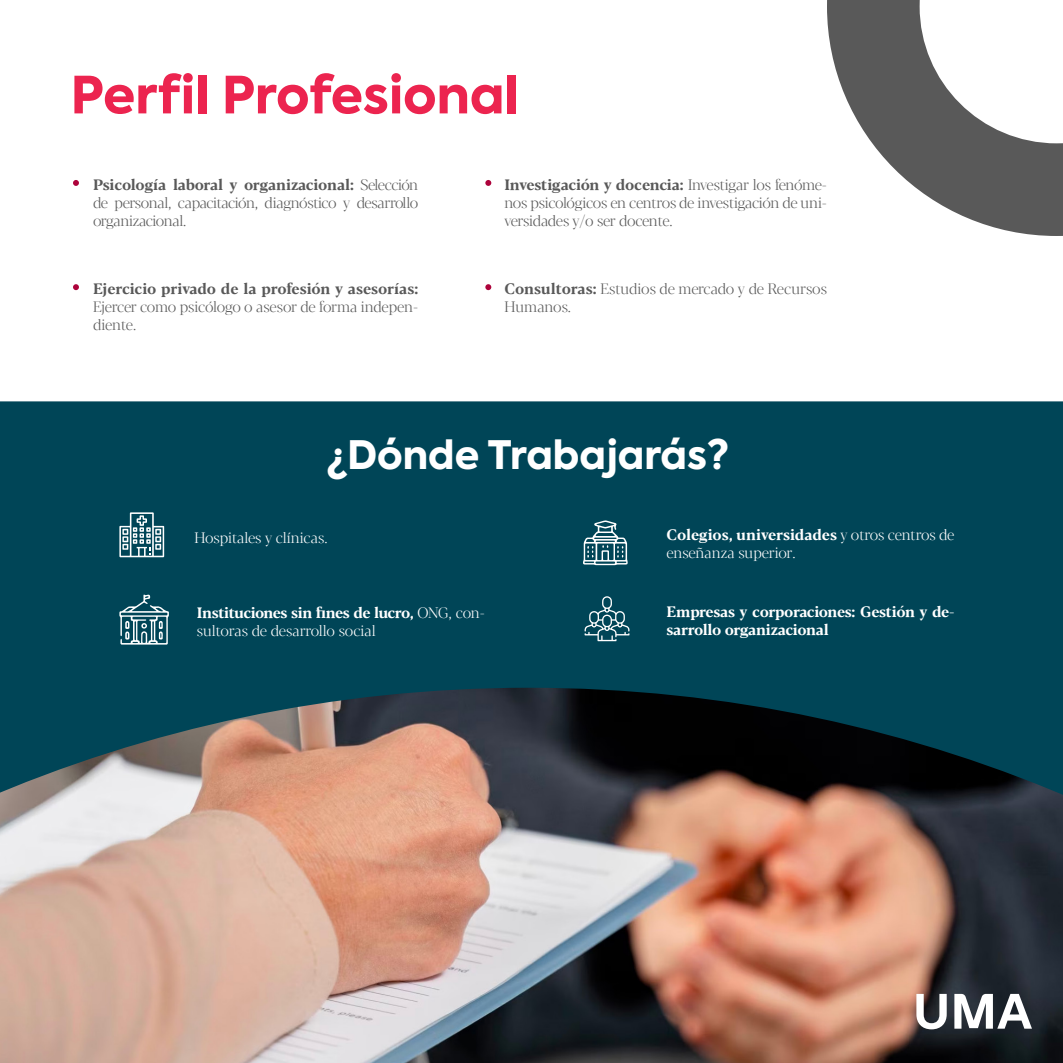
<style>
.page{position:relative;width:1063px;height:1063px;background:#fff}
.page>*{position:absolute;margin:0;border:0;box-sizing:border-box;transform-origin:0 0}
.t1{font:800 51px "Axiforma";color:#ec244f}
.t2{font:800 39px "Axiforma";color:#fff}
.t3{font:300 15px/18px "Blacker Display";letter-spacing:-.02em;color:#595959}
.t4{font:700 15px "Blacker Text";letter-spacing:-.01em;color:#595959}
.t5{font:700 15px/18px "Blacker Text";letter-spacing:-.03em;color:#fff}
.t6{font:300 15px "Blacker Display";color:#fff}
.t7{font:300 15px/18px "Blacker Display";color:#595959}
.t8{font:700 15px "Blacker Text";letter-spacing:-.005em;color:#fff}
.s1{font-family:"Blacker Display";font-weight:300}
.s2{font-family:"Blacker Text";font-weight:700}
</style>
<div class="page">
<img style="left:0;top:804px;width:1063px;height:259px">
<svg style="left:827px;top:0;width:236px;height:236px"></svg>
<svg style="left:0;top:401px;width:1063px;height:403px;background:#144754"></svg>
<svg style="left:583px;top:520px;width:45px;height:45px"></svg>
<svg style="left:119px;top:595px;width:50px;height:50px;background:#4c7c88"></svg>
<svg style="left:73px;top:180px;width:6px;height:6px"></svg>
<svg style="left:485px;top:180px;width:6px;height:6px"></svg>
<svg style="left:73px;top:284px;width:6px;height:6px"></svg>
<svg style="left:485px;top:284px;width:6px;height:6px"></svg>
<svg style="left:119px;top:512px;width:45px;height:45px"></svg>
<svg style="left:584px;top:596px;width:45px;height:45px;background:#326978"></svg>
<svg style="left:954px;top:994px;width:78px;height:35px"></svg>
<svg style="left:916px;top:994px;width:31px;height:35px"></svg>
<h1 class="t1" style="left:70px;top:59px;width:450px">Perfil Profesional</h1>
<p class="t4" style="left:93px;top:175px;width:327px">Psicología laboral y organizacional: <span class="s1">Selección</span></p>
<p class="t3" style="left:93px;top:194px;width:327px">de personal, capacitación, diagnóstico y desarrollo organizacional.</p>
<p class="t4" style="left:93px;top:279px;width:327px">Ejercicio privado de la profesión y asesorías:</p>
<p class="t3" style="left:93px;top:298px;width:327px">Ejercer como psicólogo o asesor de forma indepen&shy;diente.</p>
<p class="t4" style="left:504px;top:175px;width:324px">Investigación y docencia: <span class="s1">Investigar los fenóme-</span></p>
<p class="t3" style="left:504px;top:194px;width:324px">nos psicológicos en centros de investigación de uni&shy;versidades y/o ser docente.</p>
<p class="t7" style="left:504px;top:280px;width:324px"><span class="s2">Consultoras:</span> Estudios de mercado y de Recursos<br>Humanos.</p>
<h2 class="t2" style="left:326px;top:428px;width:404px">¿Dónde Trabajarás?</h2>
<p class="t6" style="left:195px;top:529px;width:134px">Hospitales y clínicas.</p>
<p class="t8" style="left:667px;top:526px;width:290px">Colegios, universidades <span class="s1">y otros centros de</span></p>
<p class="t6" style="left:667px;top:544px;width:131px">enseñanza superior.</p>
<p class="t5" style="left:197px;top:604px;width:290px">Instituciones sin fines de lucro, <span class="s1">ONG, con-</span></p>
<p class="t6" style="left:197px;top:622px;width:180px">sultoras de desarrollo social</p>
<p class="t5" style="left:667px;top:603px;width:289px">Empresas y corporaciones: Gestión y de&shy;sarrollo organizacional</p>
</div>
